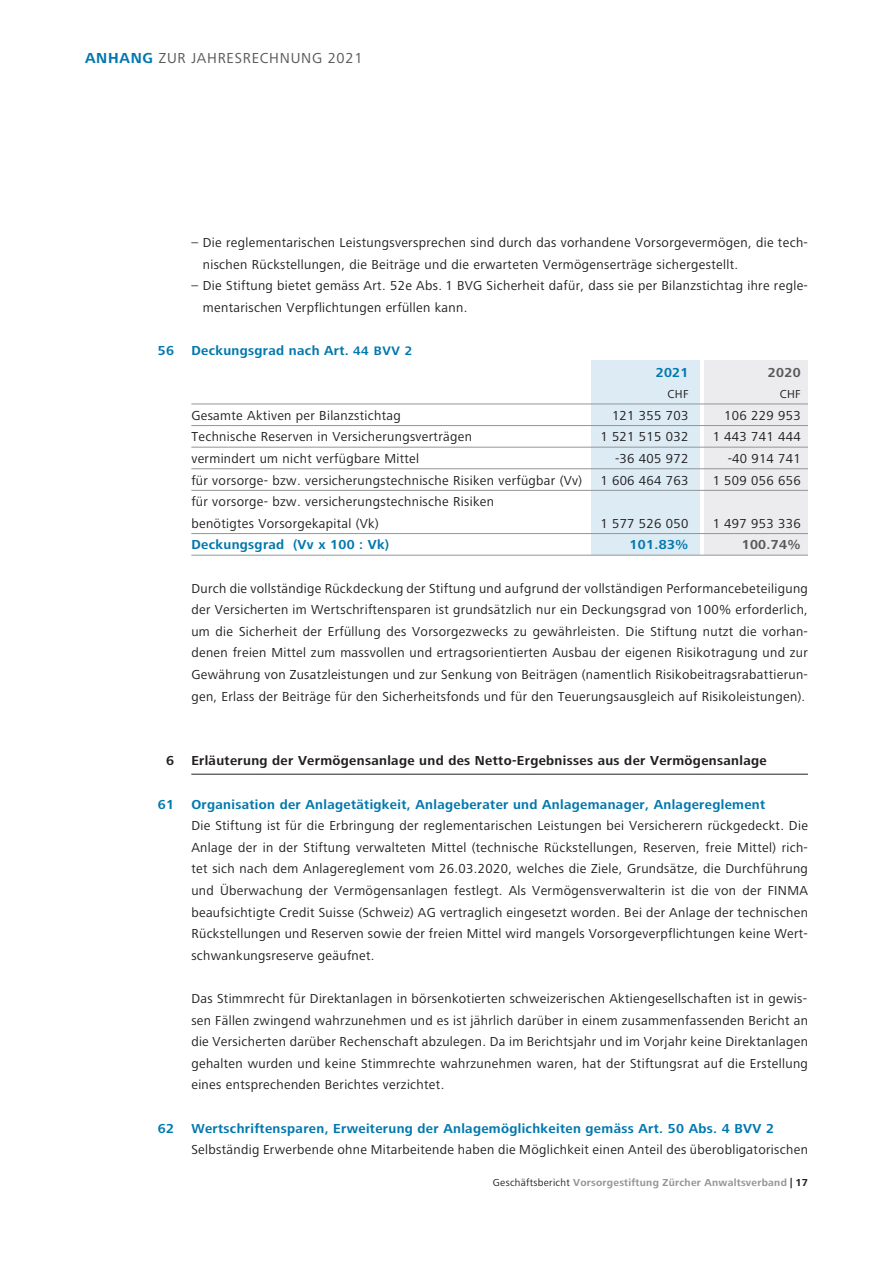
<style>
.page{position:relative;width:893px;height:1263px;background:#fff}
.page>*{position:absolute;margin:0;border:0;box-sizing:border-box;transform-origin:0 0}
.t1{font:15px "Frutiger Next LT";letter-spacing:.05em;color:#57585a}
.t2{font:13.5px/21.6px "Frutiger Next LT";letter-spacing:.025em;color:#231f20}
.t3{font:700 13.5px "Frutiger Next LT";letter-spacing:.025em;color:#0078ae}
.t4{font:700 13.5px "Frutiger Next LT";letter-spacing:.025em;color:#231f20}
.t5{font:700 13.5px "Frutiger Next LT";letter-spacing:.025em;color:#57585a}
.t6{font:12px "Frutiger Next LT";letter-spacing:.025em;color:#231f20}
.t7{font:700 10.5px "Frutiger Next LT";letter-spacing:.025em;color:#939598}
.s1{font-weight:700;color:#0078ae}
.s2{font-size:12.75px}
.s3{font-weight:400;color:#231f20}
.s4{color:#231f20}
</style>
<div class="page">
<div style="left:591px;top:360px;width:109px;height:195px;background:#dcebf4"></div>
<div style="left:704px;top:360px;width:104px;height:195px;background:#ececee"></div>
<hr style="left:191px;top:404px;width:617px;height:1px;background:#939598">
<hr style="left:191px;top:425px;width:617px;height:1px;background:#939598">
<hr style="left:191px;top:447px;width:617px;height:1px;background:#939598">
<hr style="left:191px;top:468px;width:617px;height:1px;background:#939598">
<hr style="left:191px;top:490px;width:617px;height:1px;background:#939598">
<hr style="left:191px;top:533px;width:617px;height:1px;background:#939598">
<hr style="left:191px;top:555px;width:617px;height:1px;background:#939598">
<hr style="left:191px;top:774px;width:617px;height:1px;background:#231f20">
<p class="t1" style="left:85px;top:49px;width:279px"><span class="s1">ANHANG</span> ZUR JAHRESRECHNUNG 2021</p>
<p class="t2" style="left:203px;top:232px;width:606px;text-indent:-11px">– Die reglementarischen Leistungsversprechen sind durch das vorhandene Vorsorgevermögen, die tech‑ nischen Rückstellungen, die Beiträge und die erwarteten Vermögenserträge sichergestellt.</p>
<p class="t2" style="left:203px;top:275px;width:606px;text-indent:-11px">– Die Stiftung bietet gemäss Art. 52e Abs. 1 BVG Sicherheit dafür, dass sie per Bilanzstichtag ihre regle‑ mentarischen Verpflichtungen erfüllen kann.</p>
<p class="t3" style="left:158px;top:343px;width:18px">56</p>
<p class="t3" style="left:191px;top:343px;width:223px">Deckungsgrad nach Art. <span class="s2">44 BVV 2</span></p>
<p class="t3" style="left:656px;top:365px;width:34px">2021</p>
<p class="t5" style="left:768px;top:365px;width:34px">2020</p>
<p class="t6" style="left:668px;top:388px;width:22px">CHF</p>
<p class="t6" style="left:780px;top:388px;width:22px">CHF</p>
<p class="t2" style="left:191px;top:405px;width:211px">Gesamte Aktiven per Bilanzstichtag</p>
<p class="t2" style="left:612px;top:405px;width:78px">121 355 703</p>
<p class="t2" style="left:724px;top:405px;width:78px">106 229 953</p>
<p class="t2" style="left:191px;top:426px;width:282px">Technische Reserven in Versicherungsverträgen</p>
<p class="t2" style="left:600px;top:426px;width:90px">1 521 515 032</p>
<p class="t2" style="left:713px;top:426px;width:89px">1 443 741 444</p>
<p class="t2" style="left:191px;top:448px;width:229px">vermindert um nicht verfügbare Mittel</p>
<p class="t2" style="left:615px;top:448px;width:75px">-36 405 972</p>
<p class="t2" style="left:728px;top:448px;width:74px">-40 914 741</p>
<p class="t2" style="left:191px;top:469px;width:392px">für vorsorge- bzw. versicherungstechnische Risiken verfügbar (Vv)</p>
<p class="t2" style="left:600px;top:469px;width:90px">1 606 464 763</p>
<p class="t2" style="left:713px;top:469px;width:89px">1 509 056 656</p>
<p class="t2" style="left:191px;top:491px;width:304px">für vorsorge- bzw. versicherungstechnische Risiken benötigtes Vorsorgekapital (Vk)</p>
<p class="t2" style="left:600px;top:513px;width:90px">1 577 526 050</p>
<p class="t2" style="left:713px;top:513px;width:89px">1 497 953 336</p>
<p class="t3" style="left:191px;top:537px;width:199px">Deckungsgrad (Vv x 100 : Vk)</p>
<p class="t3" style="left:630px;top:537px;width:60px">101.83%</p>
<p class="t5" style="left:742px;top:537px;width:60px">100.74%</p>
<p class="t2" style="left:191px;top:577px;width:618px;text-align:justify">Durch die vollständige Rückdeckung der Stiftung und aufgrund der vollständigen Performancebeteiligung der Versicherten im Wertschriftensparen ist grundsätzlich nur ein Deckungsgrad von 100% erforderlich, um die Sicherheit der Erfüllung des Vorsorgezwecks zu gewährleisten. Die Stiftung nutzt die vorhan&shy;denen freien Mittel zum massvollen und ertragsorientierten Ausbau der eigenen Risikotragung und zur Gewährung von Zusatzleistungen und zur Senkung von Beiträgen (namentlich Risikobeitragsrabattierun&shy;gen, Erlass der Beiträge für den Sicherheitsfonds und für den Teuerungsausgleich auf Risikoleistungen).</p>
<p class="t4" style="left:166px;top:753px;width:9px">6</p>
<p class="t4" style="left:191px;top:753px;width:577px">Erläuterung der Vermögensanlage und des Netto-Ergebnisses aus der Vermögensanlage</p>
<p class="t3" style="left:158px;top:797px;width:18px">61</p>
<p class="t3" style="left:191px;top:797px;width:575px">Organisation der Anlagetätigkeit, Anlageberater und Anlagemanager, Anlagereglement</p>
<p class="t2" style="left:191px;top:815px;width:618px;text-align:justify">Die Stiftung ist für die Erbringung der reglementarischen Leistungen bei Versicherern rückgedeckt. Die Anlage der in der Stiftung verwalteten Mittel (technische Rückstellungen, Reserven, freie Mittel) rich&shy;tet sich nach dem Anlagereglement vom 26.03.2020, welches die Ziele, Grundsätze, die Durchführung und Überwachung der Vermögensanlagen festlegt. Als Vermögensverwalterin ist die von der FINMA beaufsichtigte Credit Suisse (Schweiz) AG vertraglich eingesetzt worden. Bei der Anlage der technischen Rückstellungen und Reserven sowie der freien Mittel wird mangels Vorsorgeverpflichtungen keine Wert&shy;schwankungsreserve geäufnet.</p>
<p class="t2" style="left:191px;top:988px;width:618px">Das Stimmrecht für Direktanlagen in börsenkotierten schweizerischen Aktiengesellschaften ist in gewis‑ sen Fällen zwingend wahrzunehmen und es ist jährlich darüber in einem zusammenfassenden Bericht an die Versicherten darüber Rechenschaft abzulegen. Da im Berichtsjahr und im Vorjahr keine Direktanlagen gehalten wurden und keine Stimmrechte wahrzunehmen waren, hat der Stiftungsrat auf die Erstellung eines entsprechenden Berichtes verzichtet.</p>
<p class="t3" style="left:158px;top:1121px;width:18px">62</p>
<p class="t3" style="left:191px;top:1121px;width:584px">Wertschriftensparen, Erweiterung der Anlagemöglichkeiten gemäss Art. 50 Abs. 4 BVV 2</p>
<p class="t2" style="left:191px;top:1139px;width:618px">Selbständig Erwerbende ohne Mitarbeitende haben die Möglichkeit einen Anteil des überobligatorischen</p>
<p class="t7" style="left:493px;top:1177px;width:316px"><span class="s3">Geschäftsbericht</span> Vorsorgestiftung Zürcher Anwaltsverband <span class="s4">| 17</span></p>
</div>
